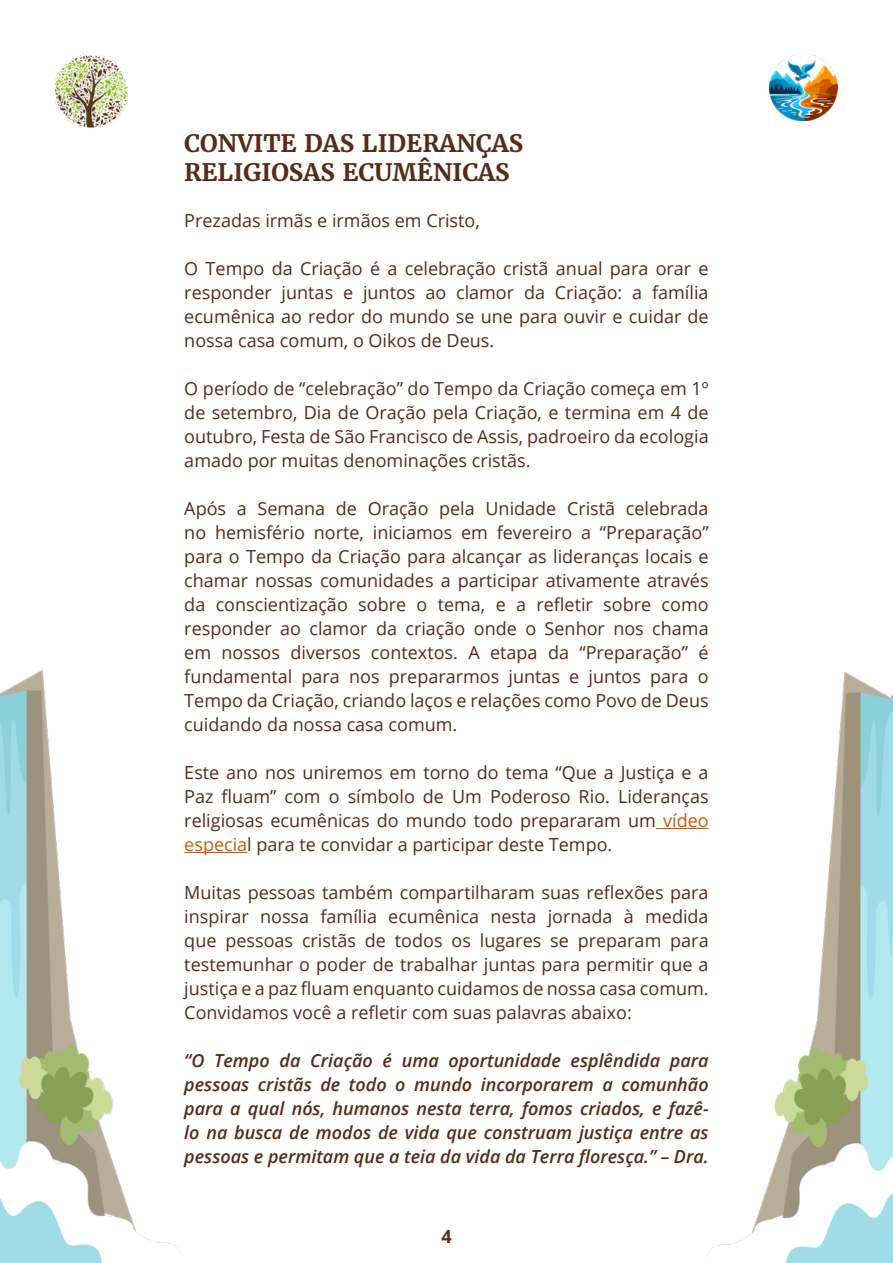
<style>
.page{position:relative;width:893px;height:1263px;background:#fff}
.page>*{position:absolute;margin:0;border:0;box-sizing:border-box;transform-origin:0 0}
.t1{font:700 24px/28.5px "Merriweather";color:#582a17}
.t2{font:18px/24px "Open Sans";color:#582a17;text-align:justify}
.t3{font:italic 600 18px/24px "Open Sans";color:#582a17;text-align:justify}
.t4{font:700 18px "Open Sans";color:#582a17}
.s1{color:#cf5700}
</style>
<div class="page">
<img style="left:54px;top:54px;width:73px;height:73px">
<img style="left:770px;top:54px;width:69px;height:67px">
<img style="left:706px;top:672px;width:185px;height:591px">
<img style="left:891px;top:694px;width:2px;height:569px">
<img style="left:0;top:670px;width:181px;height:593px">
<hr style="left:656px;top:828px;width:53px;height:1px;background:#cf5700">
<hr style="left:184px;top:852px;width:63px;height:1px;background:#cf5700">
<h1 class="t1" style="left:184px;top:129px;width:340px">CONVITE DAS LIDERANÇAS<br>RELIGIOSAS ECUMÊNICAS</h1>
<p class="t2" style="left:184px;top:208px;width:297px">Prezadas irmãs e irmãos em Cristo,</p>
<p class="t2" style="left:184px;top:256px;width:526px">O Tempo da Criação é a celebração cristã anual para orar e responder juntas e juntos ao clamor da Criação: a família ecumênica ao redor do mundo se une para ouvir e cuidar de nossa casa comum, o Oikos de Deus.</p>
<p class="t2" style="left:184px;top:376px;width:526px">O período de “celebração” do Tempo da Criação começa em 1º de setembro, Dia de Oração pela Criação, e termina em 4 de outubro, Festa de São Francisco de Assis, padroeiro da ecologia amado por muitas denominações cristãs.</p>
<p class="t2" style="left:184px;top:496px;width:526px">Após a Semana de Oração pela Unidade Cristã celebrada no hemisfério norte, iniciamos em fevereiro a “Preparação” para o Tempo da Criação para alcançar as lideranças locais e chamar nossas comunidades a participar ativamente através da conscientização sobre o tema, e a refletir sobre como responder ao clamor da criação onde o Senhor nos chama em nossos diversos contextos. A etapa da “Preparação” é fundamental para nos prepararmos juntas e juntos para o Tempo da Criação, criando laços e relações como Povo de Deus cuidando da nossa casa comum.</p>
<p class="t2" style="left:184px;top:760px;width:526px">Este ano nos uniremos em torno do tema “Que a Justiça e a Paz fluam” com o símbolo de Um Poderoso Rio. Lideranças religiosas ecumênicas do mundo todo prepararam um <span class="s1">vídeo especia</span>l para te convidar a participar deste Tempo.</p>
<p class="t2" style="left:184px;top:880px;width:526px">Muitas pessoas também compartilharam suas reflexões para inspirar nossa família ecumênica nesta jornada à medida que pessoas cristãs de todos os lugares se preparam para testemunhar o poder de trabalhar juntas para permitir que a justiça e a paz fluam enquanto cuidamos de nossa casa comum.<br>Convidamos você a refletir com suas palavras abaixo:</p>
<p class="t3" style="left:184px;top:1048px;width:526px">“O Tempo da Criação é uma oportunidade esplêndida para pessoas cristãs de todo o mundo incorporarem a comunhão para a qual nós, humanos nesta terra, fomos criados, e fazê&shy;lo na busca de modos de vida que construam justiça entre as pessoas e permitam que a teia da vida da Terra floresça.” – Dra.</p>
<p class="t4" style="left:441px;top:1223px;width:12px">4</p>
</div>
